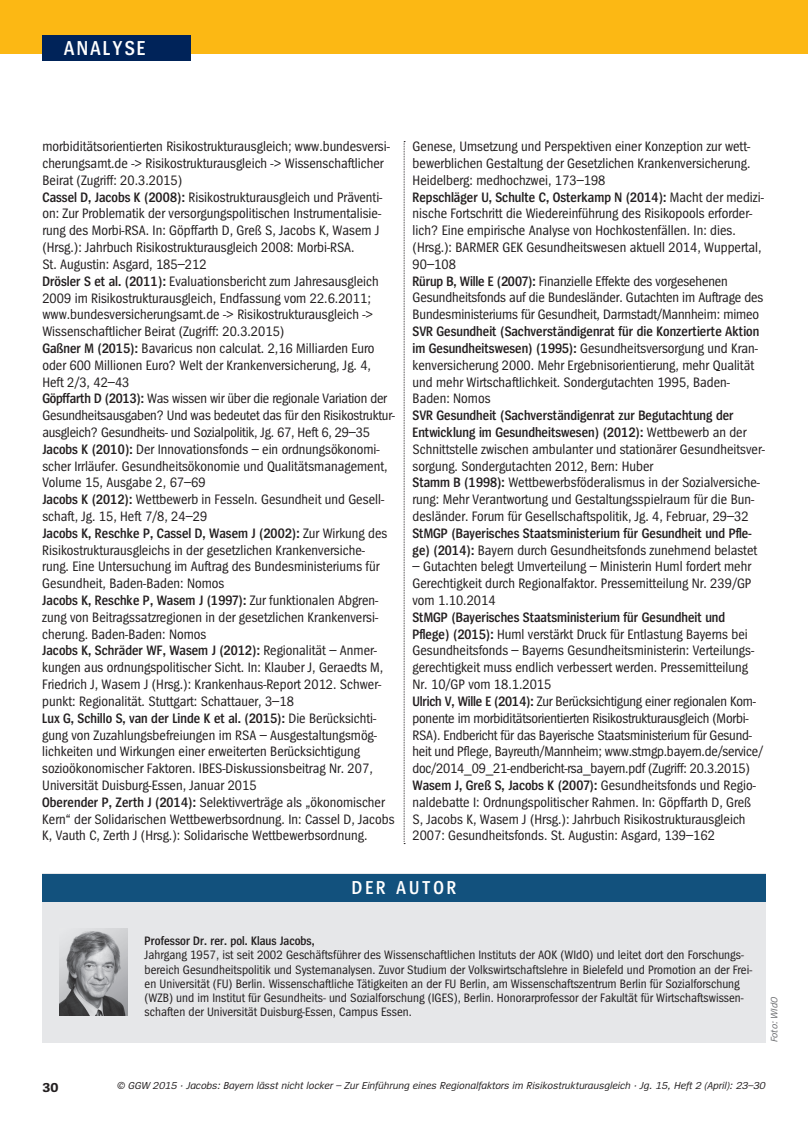
<style>
.page{position:relative;width:811px;height:1126px;background:#fff}
.page>*{position:absolute;margin:0;border:0;box-sizing:border-box;transform-origin:0 0}
.t1{font:600 21px "Spiegel Cd";letter-spacing:.1em;color:#fff}
.t2{font:600 19.5px "Spiegel Cd";letter-spacing:.15em;color:#fff}
.t3{font:14.25px/16.8px "Spiegel Cd";color:#231f20}
.t4{font:600 14.25px/16.8px "Spiegel Cd";color:#231f20}
.t5{font:700 13.5px "Spiegel";color:#231f20}
.t6{font:12.75px/14.2px "Spiegel Cd";color:#231f20}
.t7{font:600 12.75px "Spiegel Cd";color:#231f20}
.t8{font:italic 10.5px "Spiegel";color:#231f20}
.t9{font:italic 9.75px "Spiegel";color:#6c6d70}
.s1{font-weight:600}
.s2{font-weight:400}
</style>
<div class="page">
<div style="left:0;top:0;width:808px;height:54px;background:#fcb814"></div>
<div style="left:43px;top:35px;width:148px;height:25px;background:#002359"></div>
<div style="left:43px;top:873px;width:722px;height:170px;background:#e6e7e9"></div>
<img style="left:60px;top:928px;width:68px;height:87px">
<svg style="left:404px;top:141px;width:1px;height:703px"></svg>
<div style="left:43px;top:873px;width:722px;height:28px;background:#12517d"></div>
<h1 class="t1" style="left:64px;top:37px;width:83px">ANALYSE</h1>
<p class="t3" style="left:412px;top:138px;width:353px">Genese, Umsetzung und Perspektiven einer Konzeption zur wett&shy;bewerblichen Gestaltung der Gesetzlichen Krankenversicherung.<br>Heidelberg: medhochzwei, 173–198<br><span class="s1">Repschläger U, Schulte C, Osterkamp N (2014):</span> Macht der medizi&shy;nische Fortschritt die Wiedereinführung des Risikopools erforder&shy;lich? Eine empirische Analyse von Hochkostenfällen. In: dies. (Hrsg.): BARMER GEK Gesundheitswesen aktuell 2014, Wuppertal, 90–108<br><span class="s1">Rürup B, Wille E (2007):</span> Finanzielle Effekte des vorgesehenen Gesundheitsfonds auf die Bundesländer. Gutachten im Auftrage des Bundesministeriums für Gesundheit, Darmstadt/Mannheim: mimeo</p>
<p class="t3" style="left:412px;top:323px;width:348px"><span class="s1">SVR Gesundheit (Sachverständigenrat für die Konzertierte Aktion im Gesundheitswesen) (1995):</span> Gesundheitsversorgung und Kran&shy;kenversicherung 2000. Mehr Ergebnisorientierung, mehr Qualität und mehr Wirtschaftlichkeit. Sondergutachten 1995, Baden-Baden: Nomos</p>
<p class="t3" style="left:412px;top:407px;width:354px"><span class="s1">SVR Gesundheit (Sachverständigenrat zur Begutachtung der Entwicklung im Gesundheitswesen) (2012):</span> Wettbewerb an der Schnittstelle zwischen ambulanter und stationärer Gesundheitsver&shy;sorgung. Sondergutachten 2012, Bern: Huber<br><span class="s1">Stamm B (1998):</span> Wettbewerbsföderalismus in der Sozialversiche&shy;rung: Mehr Verantwortung und Gestaltungsspielraum für die Bun&shy;desländer. Forum für Gesellschaftspolitik, Jg. 4, Februar, 29–32</p>
<p class="t4" style="left:412px;top:525px;width:346px">StMGP (Bayerisches Staatsministerium für Gesundheit und Pfle&shy;ge) (2014): <span class="s2">Bayern durch Gesundheitsfonds zunehmend belastet</span></p>
<p class="t3" style="left:412px;top:558px;width:340px;text-align:justify">– Gutachten belegt Umverteilung – Ministerin Huml fordert mehr Gerechtigkeit durch Regionalfaktor. Pressemitteilung Nr. 239/GP vom 1.10.2014</p>
<p class="t3" style="left:412px;top:609px;width:352px"><span class="s1">StMGP (Bayerisches Staatsministerium für Gesundheit und Pflege) (2015):</span> Huml verstärkt Druck für Entlastung Bayerns bei Gesundheitsfonds – Bayerns Gesundheitsministerin: Verteilungs&shy;gerechtigkeit muss endlich verbessert werden. Pressemitteilung Nr. 10/GP vom 18.1.2015<br><span class="s1">Ulrich V, Wille E (2014):</span> Zur Berücksichtigung einer regionalen Kom&shy;ponente im morbiditätsorientierten Risikostrukturausgleich (Morbi-RSA). Endbericht für das Bayerische Staatsministerium für Gesund&shy;heit und Pflege, Bayreuth/Mannheim; www.stmgp.bayern.de/service/ doc/2014_09_21-endbericht-rsa_bayern.pdf (Zugriff: 20.3.2015)<br><span class="s1">Wasem J, Greß S, Jacobs K (2007):</span> Gesundheitsfonds und Regio&shy;naldebatte I: Ordnungspolitischer Rahmen. In: Göpffarth D, Greß S, Jacobs K, Wasem J (Hrsg.): Jahrbuch Risikostrukturausgleich 2007: Gesundheitsfonds. St. Augustin: Asgard, 139–162</p>
<p class="t3" style="left:42px;top:138px;width:354px">morbiditätsorientierten Risikostrukturausgleich; www.bundesversi&shy;cherungsamt.de -&gt; Risikostrukturausgleich -&gt; Wissenschaftlicher Beirat (Zugriff: 20.3.2015)<br><span class="s1">Cassel D, Jacobs K (2008):</span> Risikostrukturausgleich und Präventi&shy;on: Zur Problematik der versorgungspolitischen Instrumentalisie&shy;rung des Morbi-RSA. In: Göpffarth D, Greß S, Jacobs K, Wasem J (Hrsg.): Jahrbuch Risikostrukturausgleich 2008: Morbi-RSA.<br>St. Augustin: Asgard, 185–212<br><span class="s1">Drösler S et al. (2011):</span> Evaluationsbericht zum Jahresausgleich 2009 im Risikostrukturausgleich, Endfassung vom 22.6.2011; www.bundesversicherungsamt.de -&gt; Risikostrukturausgleich -&gt; Wissenschaftlicher Beirat (Zugriff: 20.3.2015)<br><span class="s1">Gaßner M (2015):</span> Bavaricus non calculat. 2,16 Milliarden Euro oder 600 Millionen Euro? Welt der Krankenversicherung, Jg. 4, Heft 2/3, 42–43<br><span class="s1">Göpffarth D (2013):</span> Was wissen wir über die regionale Variation der Gesundheitsausgaben? Und was bedeutet das für den Risikostruktur&shy;ausgleich? Gesundheits- und Sozialpolitik, Jg. 67, Heft 6, 29–35<br><span class="s1">Jacobs K (2010):</span> Der Innovationsfonds – ein ordnungsökonomi&shy;scher Irrläufer. Gesundheitsökonomie und Qualitätsmanagement, Volume 15, Ausgabe 2, 67–69<br><span class="s1">Jacobs K (2012):</span> Wettbewerb in Fesseln. Gesundheit und Gesell&shy;schaft, Jg. 15, Heft 7/8, 24–29<br><span class="s1">Jacobs K, Reschke P, Cassel D, Wasem J (2002):</span> Zur Wirkung des Risikostrukturausgleichs in der gesetzlichen Krankenversiche&shy;rung. Eine Untersuchung im Auftrag des Bundesministeriums für Gesundheit, Baden-Baden: Nomos<br><span class="s1">Jacobs K, Reschke P, Wasem J (1997):</span> Zur funktionalen Abgren&shy;zung von Beitragssatzregionen in der gesetzlichen Krankenversi&shy;cherung. Baden-Baden: Nomos<br><span class="s1">Jacobs K, Schräder WF, Wasem J (2012):</span> Regionalität – Anmer&shy;kungen aus ordnungspolitischer Sicht. In: Klauber J, Geraedts M, Friedrich J, Wasem J (Hrsg.): Krankenhaus-Report 2012. Schwer&shy;punkt: Regionalität. Stuttgart: Schattauer, 3–18<br><span class="s1">Lux G, Schillo S, van der Linde K et al. (2015):</span> Die Berücksichti&shy;gung von Zuzahlungsbefreiungen im RSA – Ausgestaltungsmög&shy;lichkeiten und Wirkungen einer erweiterten Berücksichtigung sozioökonomischer Faktoren. IBES-Diskussionsbeitrag Nr. 207, Universität Duisburg-Essen, Januar 2015<br><span class="s1">Oberender P, Zerth J (2014):</span> Selektivverträge als „ökonomischer Kern“ der Solidarischen Wettbewerbsordnung. In: Cassel D, Jacobs K, Vauth C, Zerth J (Hrsg.): Solidarische Wettbewerbsordnung.</p>
<h2 class="t2" style="left:352px;top:877px;width:106px">DER AUTOR</h2>
<p class="t7" style="left:145px;top:934px;width:171px">Professor Dr. rer. pol. Klaus Jacobs,</p>
<p class="t6" style="left:145px;top:948px;width:609px">Jahrgang 1957, ist seit 2002 Geschäftsführer des Wissenschaftlichen Instituts der AOK (WIdO) und leitet dort den Forschungs&shy;bereich Gesundheitspolitik und Systemanalysen. Zuvor Studium der Volkswirtschaftslehre in Bielefeld und Promotion an der Frei&shy;en Universität (FU) Berlin. Wissenschaftliche Tätigkeiten an der FU Berlin, am Wissenschaftszentrum Berlin für Sozialforschung (WZB) und im Institut für Gesundheits- und Sozialforschung (IGES), Berlin. Honorarprofessor der Fakultät für Wirtschaftswissen&shy;schaften der Universität Duisburg-Essen, Campus Essen.</p>
<p class="t9" style="left:769px;top:1042px;width:47px;rotate:-90deg">Foto: WIdO</p>
<p class="t5" style="left:43px;top:1080px;width:18px">30</p>
<p class="t8" style="left:117px;top:1080px;width:650px">© GGW 2015 · Jacobs: Bayern lässt nicht locker – Zur Einführung eines Regionalfaktors im Risikostrukturausgleich · Jg. 15, Heft 2 (April): 23–30</p>
</div>
